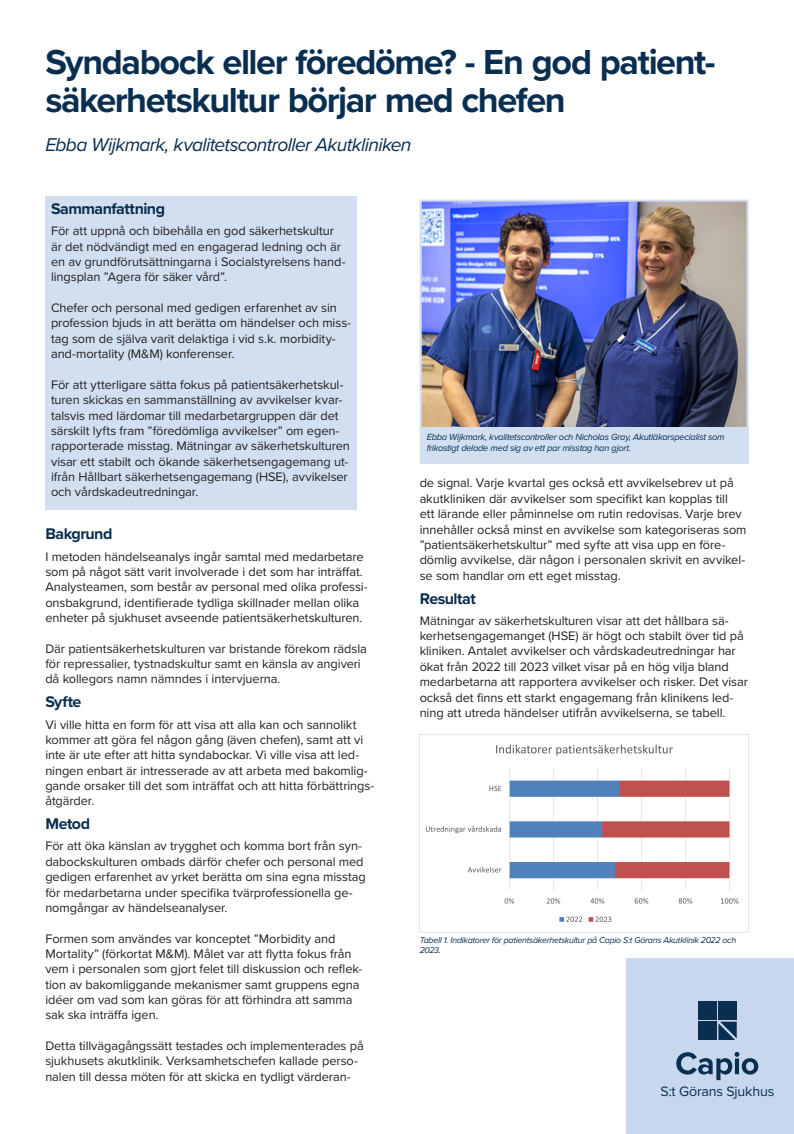
<style>
.page{position:relative;width:794px;height:1134px;background:#fff}
.page>*{position:absolute;margin:0;border:0;box-sizing:border-box;transform-origin:0 0}
.Rubrik{font:700 36px/38.4px "Proxima Nova";letter-spacing:-.04em;color:#0a2e4f}
.Författare{font:italic 19.2px "Proxima Nova";letter-spacing:-.035em;color:#0a2e4f}
.Rubrik_2{font:700 16px "Proxima Nova";letter-spacing:-.03em;color:#0a2e4f}
.t1{font:14.16px "Proxima Nova";letter-spacing:-.01em;color:#0a2e4f}
.Bröd{font:12.8px/15.4px "Proxima Nova";letter-spacing:-.01em;color:#231f20}
.Bildtext{font:italic 9.24px/11.1px "Proxima Nova";letter-spacing:-.025em;color:#0a2e4f}
.Bildtext-2{font:italic 8.8px/10.6px "Proxima Nova";letter-spacing:-.025em;color:#0a2e4f}
</style>
<div class="page">
<div style="left:45px;top:196px;width:312px;height:314px;background:#d1dff1"></div>
<img style="left:425px;top:744px;width:314px;height:178px">
<div style="left:626px;top:959px;width:168px;height:175px;background:#c7d7ee"></div>
<div style="left:698px;top:1001px;width:18px;height:18px;background:#0a2e4f"></div>
<div style="left:718px;top:1001px;width:18px;height:18px;background:#0a2e4f"></div>
<div style="left:698px;top:1022px;width:18px;height:18px;background:#0a2e4f"></div>
<svg style="left:718px;top:1022px;width:18px;height:18px"></svg>
<svg style="left:676px;top:1052px;width:82px;height:28px"></svg>
<img style="left:423px;top:203px;width:322px;height:224px">
<div style="left:420px;top:200px;width:328px;height:264px;border:2px solid #d1dff1"></div>
<div style="left:421px;top:427px;width:327px;height:37px;background:#d1dff1"></div>
<p class="Rubrik" style="left:45px;top:42px;width:672px">Syndabock eller föredöme? - En god patient&shy;säkerhetskultur börjar med chefen</p>
<p class="Författare" style="left:45px;top:131px;width:367px">Ebba Wijkmark, kvalitetscontroller Akutkliniken</p>
<p class="Rubrik_2" style="left:51px;top:197px;width:115px">Sammanfattning</p>
<p class="Bröd" style="left:51px;top:223px;width:296px">För att uppnå och bibehålla en god säkerhetskultur är det nödvändigt med en engagerad ledning och är en av grundförutsättningarna i Socialstyrelsens hand&shy;lingsplan ”Agera för säker vård”.</p>
<p class="Bröd" style="left:51px;top:300px;width:302px">Chefer och personal med gedigen erfarenhet av sin profession bjuds in att berätta om händelser och miss&shy;tag som de själva varit delaktiga i vid s.k. morbidity&shy;and-mortality (M&amp;M) konferenser.</p>
<p class="Bröd" style="left:51px;top:376px;width:300px">För att ytterligare sätta fokus på patientsäkerhetskul&shy;turen skickas en sammanställning av avvikelser kvar&shy;talsvis med lärdomar till medarbetargruppen där det särskilt lyfts fram ”föredömliga avvikelser” om egen&shy;rapporterade misstag. Mätningar av säkerhetskulturen visar ett stabilt och ökande säkerhetsengagemang ut&shy;ifrån Hållbart säkerhetsengagemang (HSE), avvikelser och vårdskadeutredningar.</p>
<p class="Rubrik_2" style="left:45px;top:522px;width:69px">Bakgrund</p>
<p class="Bröd" style="left:45px;top:548px;width:324px">I metoden händelseanalys ingår samtal med medarbetare som på något sätt varit involverade i det som har inträffat.<br>Analysteamen, som består av personal med olika professi&shy;onsbakgrund, identifierade tydliga skillnader mellan olika enheter på sjukhuset avseende patientsäkerhetskulturen.</p>
<p class="Bröd" style="left:45px;top:640px;width:323px">Där patientsäkerhetskulturen var bristande förekom rädsla för repressalier, tystnadskultur samt en känsla av angiveri då kollegors namn nämndes i intervjuerna.</p>
<p class="Rubrik_2" style="left:45px;top:690px;width:38px">Syfte</p>
<p class="Bröd" style="left:45px;top:716px;width:330px">Vi ville hitta en form för att visa att alla kan och sannolikt kommer att göra fel någon gång (även chefen), samt att vi inte är ute efter att hitta syndabockar. Vi ville visa att led&shy;ningen enbart är intresserade av att arbeta med bakomlig&shy;gande orsaker till det som inträffat och att hitta förbättrings&shy;åtgärder.</p>
<p class="Rubrik_2" style="left:45px;top:812px;width:46px">Metod</p>
<p class="Bröd" style="left:45px;top:838px;width:322px">För att öka känslan av trygghet och komma bort från syn&shy;dabockskulturen ombads därför chefer och personal med gedigen erfarenhet av yrket berätta om sina egna misstag för medarbetarna under specifika tvärprofessionella ge&shy;nomgångar av händelseanalyser.</p>
<p class="Bröd" style="left:45px;top:930px;width:319px">Formen som användes var konceptet ”Morbidity and Mortality” (förkortat M&amp;M). Målet var att flytta fokus från vem i personalen som gjort felet till diskussion och reflek&shy;tion av bakomliggande mekanismer samt gruppens egna idéer om vad som kan göras för att förhindra att samma sak ska inträffa igen.</p>
<p class="Bröd" style="left:45px;top:1037px;width:320px">Detta tillvägagångssätt testades och implementerades på sjukhusets akutklinik. Verksamhetschefen kallade perso&shy;nalen till dessa möten för att skicka en tydligt värderan-</p>
<p class="Bildtext" style="left:427px;top:431px;width:299px">Ebba Wijkmark, kvalitetscontroller och Nicholas Gray, Akutläkarspecialist som frikostigt delade med sig av ett par misstag han gjort.</p>
<p class="Bröd" style="left:420px;top:475px;width:328px">de signal. Varje kvartal ges också ett avvikelsebrev ut på akutkliniken där avvikelser som specifikt kan kopplas till<br>ett lärande eller påminnelse om rutin redovisas. Varje brev innehåller också minst en avvikelse som kategoriseras som ”patientsäkerhetskultur” med syfte att visa upp en före&shy;dömlig avvikelse, där någon i personalen skrivit en avvikel&shy;se som handlar om ett eget misstag.</p>
<p class="Rubrik_2" style="left:420px;top:586px;width:58px">Resultat</p>
<p class="Bröd" style="left:420px;top:612px;width:330px">Mätningar av säkerhetskulturen visar att det hållbara sä&shy;kerhetsengagemanget (HSE) är högt och stabilt över tid på kliniken. Antalet avvikelser och vårdskadeutredningar har ökat från 2022 till 2023 vilket visar på en hög vilja bland medarbetarna att rapportera avvikelser och risker. Det visar också det finns ett starkt engagemang från klinikens led&shy;ning att utreda händelser utifrån avvikelserna, se tabell.</p>
<p class="Bildtext-2" style="left:420px;top:934px;width:318px">Tabell 1. Indikatorer för patientsäkerhetskultur på Capio S:t Görans Akutklinik 2022 och<br>2023.</p>
<p class="t1" style="left:660px;top:1083px;width:115px">S:t Görans Sjukhus</p>
</div>
